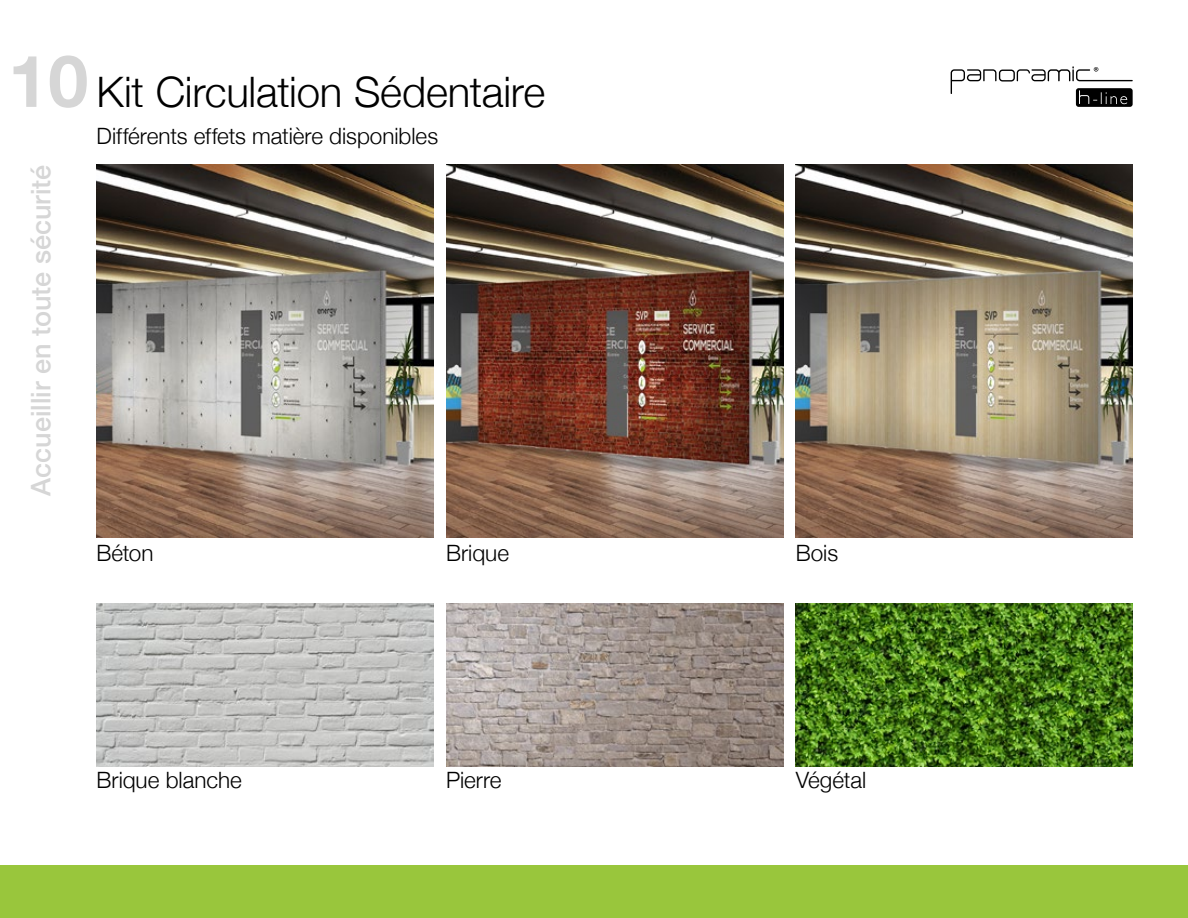
<style>
.page{position:relative;width:1188px;height:918px;background:#fff}
.page>*{position:absolute;margin:0;border:0;box-sizing:border-box;transform-origin:0 0}
.t1{font:700 72px "Helvetica Neue";color:#d6d6d6}
.t2{font:300 42px "Helvetica Neue";letter-spacing:-.005em;color:#000}
.t3{font:500 27px "Helvetica Neue";color:#d6d6d6}
.t4{font:300 22.5px "Helvetica Neue";color:#000}
</style>
<div class="page">
<img style="left:97px;top:603px;width:336px;height:163px">
<img style="left:446px;top:603px;width:337px;height:163px">
<img style="left:796px;top:603px;width:337px;height:163px">
<svg style="left:951px;top:66px;width:182px;height:41px"></svg>
<img style="left:97px;top:165px;width:336px;height:373px">
<img style="left:446px;top:165px;width:337px;height:373px">
<img style="left:796px;top:165px;width:337px;height:373px">
<div style="left:0;top:865px;width:1188px;height:53px;background:#99c63c"></div>
<h1 class="t1" style="left:8px;top:25px;width:82px">10</h1>
<p class="t3" style="left:19px;top:496px;width:333px;rotate:-90deg">Accueillir en toute sécurité</p>
<h2 class="t2" style="left:97px;top:58px;width:450px">Kit Circulation Sédentaire</h2>
<p class="t4" style="left:97px;top:118px;width:343px">Différents effets matière disponibles</p>
<p class="t4" style="left:97px;top:535px;width:59px">Béton</p>
<p class="t4" style="left:446px;top:535px;width:64px">Brique</p>
<p class="t4" style="left:97px;top:762px;width:147px">Brique blanche</p>
<p class="t4" style="left:446px;top:762px;width:57px">Pierre</p>
<p class="t4" style="left:796px;top:535px;width:44px">Bois</p>
<p class="t4" style="left:796px;top:762px;width:72px">Végétal</p>
</div>
